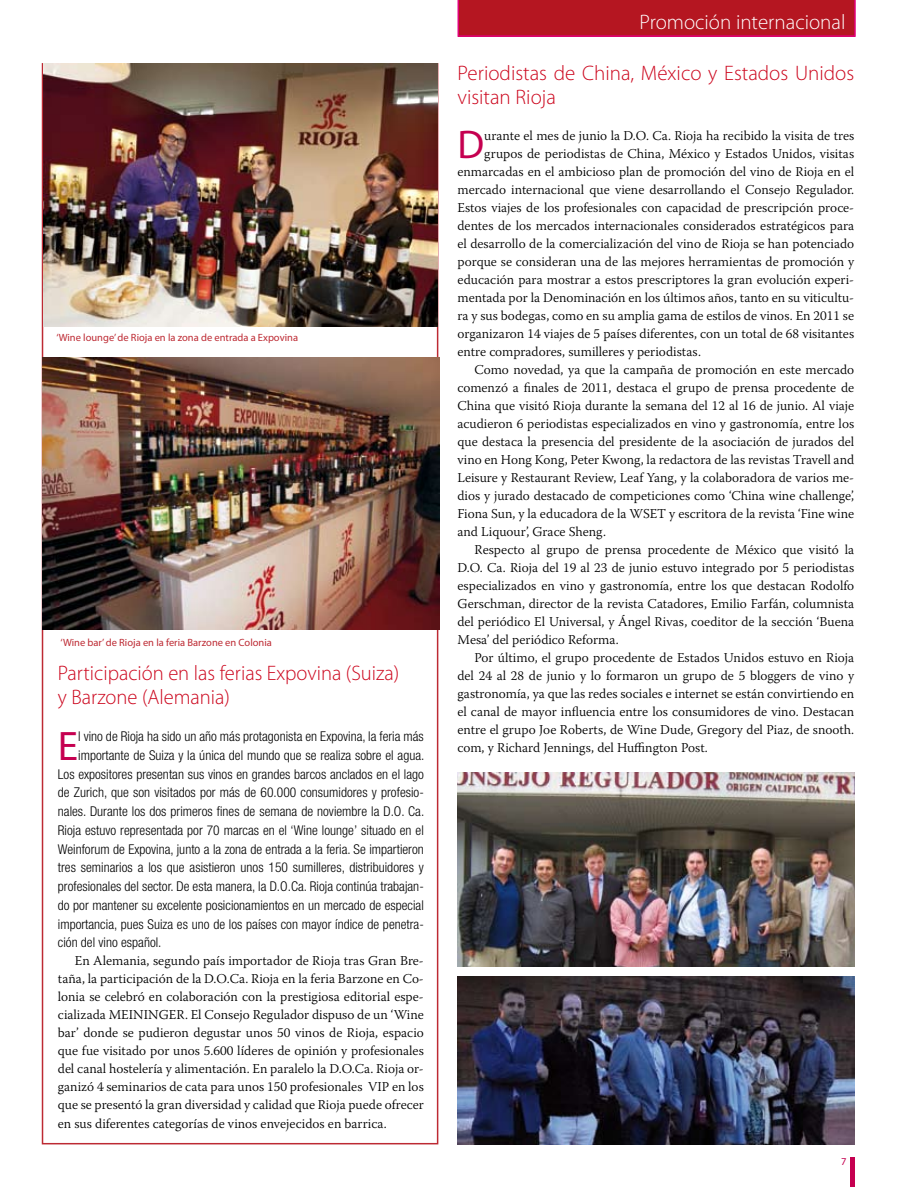
<style>
.page{position:relative;width:918px;height:1187px;background:#fff}
.page>*{position:absolute;margin:0;border:0;box-sizing:border-box;transform-origin:0 0}
.t1{font:41.25px "Myriad Pro";color:#c50050}
.t2{font:40.2px "Myriad Pro";color:#c50050}
.t3{font:300 21px/24px "Myriad Pro";color:#cc071e}
.t4{font:300 21px "Myriad Pro";color:#fff}
.t5{font:300 13.5px/18px "Warnock Pro";color:#000;text-align:justify}
.t6{font:300 condensed 13.5px "Helvetica Neue LT Std";color:#000}
.t7{font:10.5px "Myriad Pro";color:#bd2a33}
</style>
<div class="page">
<hr style="left:851px;top:1157px;width:4px;height:29px;background:#c50050">
<div style="left:458px;top:0;width:398px;height:37px;background:#b51621"></div>
<img style="left:458px;top:773px;width:396px;height:193px">
<img style="left:458px;top:976px;width:396px;height:168px">
<img style="left:43px;top:64px;width:394px;height:263px">
<img style="left:43px;top:357px;width:396px;height:272px">
<p class="t7" style="left:56px;top:331px;width:243px">‘Wine lounge’ de Rioja en la zona de entrada a Expovina</p>
<p class="t7" style="left:61px;top:636px;width:213px">‘Wine bar’ de Rioja en la feria Barzone en Colonia</p>
<h3 class="t3" style="left:58px;top:661px;width:343px">Participación en las ferias Expovina (Suiza) y Barzone (Alemania)</h3>
<h1 class="t1" style="left:58px;top:720px;width:22px">E</h1>
<p class="t6" style="left:78px;top:728px;width:347px">l vino de Rioja ha sido un año más protagonista en Expovina, la feria más</p>
<p class="t6" style="left:78px;top:747px;width:348px">importante de Suiza y la única del mundo que se realiza sobre el agua.</p>
<p class="t6" style="left:58px;top:766px;width:368px">Los expositores presentan sus vinos en grandes barcos anclados en el lago</p>
<p class="t6" style="left:58px;top:784px;width:367px">de Zurich, que son visitados por más de 60.000 consumidores y profesio-</p>
<p class="t6" style="left:58px;top:803px;width:368px">nales. Durante los dos primeros fines de semana de noviembre la D.O. Ca.</p>
<p class="t6" style="left:58px;top:822px;width:367px">Rioja estuvo representada por 70 marcas en el ‘Wine lounge’ situado en el</p>
<p class="t6" style="left:58px;top:841px;width:367px">Weinforum de Expovina, junto a la zona de entrada a la feria. Se impartieron</p>
<p class="t6" style="left:58px;top:859px;width:367px">tres seminarios a los que asistieron unos 150 sumilleres, distribuidores y</p>
<p class="t6" style="left:58px;top:878px;width:367px">profesionales del sector. De esta manera, la D.O.Ca. Rioja continúa trabajan-</p>
<p class="t6" style="left:58px;top:897px;width:368px">do por mantener su excelente posicionamientos en un mercado de especial</p>
<p class="t6" style="left:58px;top:916px;width:367px">importancia, pues Suiza es uno de los países con mayor índice de penetra-</p>
<p class="t6" style="left:58px;top:934px;width:105px">ción del vino español.</p>
<p class="t5" style="left:58px;top:951px;width:368px;text-indent:17px">En Alemania, segundo país importador de Rioja tras Gran Bre&shy;taña, la participación de la D.O.Ca. Rioja en la feria Barzone en Co&shy;lonia se celebró en colaboración con la prestigiosa editorial espe&shy;cializada MEININGER. El Consejo Regulador dispuso de un ‘Wine bar’ donde se pudieron degustar unos 50 vinos de Rioja, espacio que fue visitado por unos 5.600 líderes de opinión y profesionales del canal hostelería y alimentación. En paralelo la D.O.Ca. Rioja or&shy;ganizó 4 seminarios de cata para unos 150 profesionales VIP en los que se presentó la gran diversidad y calidad que Rioja puede ofrecer en sus diferentes categorías de vinos envejecidos en barrica.</p>
<h3 class="t4" style="left:640px;top:10px;width:207px">Promoción internacional</h3>
<h3 class="t3" style="left:458px;top:60px;width:398px">Periodistas de China, México y Estados Unidos visitan Rioja</h3>
<h2 class="t2" style="left:458px;top:119px;width:28px">D</h2>
<p class="t5" style="left:484px;top:126px;width:371px">urante el mes de junio la D.O. Ca. Rioja ha recibido la visita de tres</p>
<p class="t5" style="left:484px;top:144px;width:371px">grupos de periodistas de China, México y Estados Unidos, visitas</p>
<p class="t5" style="left:458px;top:162px;width:398px">enmarcadas en el ambicioso plan de promoción del vino de Rioja en el</p>
<p class="t5" style="left:458px;top:180px;width:398px">mercado internacional que viene desarrollando el Consejo Regulador.</p>
<p class="t5" style="left:458px;top:198px;width:398px">Estos viajes de los profesionales con capacidad de prescripción proce-</p>
<p class="t5" style="left:458px;top:216px;width:398px">dentes de los mercados internacionales considerados estratégicos para</p>
<p class="t5" style="left:458px;top:234px;width:398px">el desarrollo de la comercialización del vino de Rioja se han potenciado</p>
<p class="t5" style="left:458px;top:252px;width:398px">porque se consideran una de las mejores herramientas de promoción y</p>
<p class="t5" style="left:458px;top:270px;width:398px">educación para mostrar a estos prescriptores la gran evolución experi-</p>
<p class="t5" style="left:458px;top:288px;width:398px">mentada por la Denominación en los últimos años, tanto en su viticultu-</p>
<p class="t5" style="left:458px;top:306px;width:398px">ra y sus bodegas, como en su amplia gama de estilos de vinos. En 2011 se</p>
<p class="t5" style="left:458px;top:324px;width:398px">organizaron 14 viajes de 5 países diferentes, con un total de 68 visitantes</p>
<p class="t5" style="left:458px;top:342px;width:245px">entre compradores, sumilleres y periodistas.</p>
<p class="t5" style="left:475px;top:360px;width:381px">Como novedad, ya que la campaña de promoción en este mercado</p>
<p class="t5" style="left:458px;top:378px;width:398px">comenzó a finales de 2011, destaca el grupo de prensa procedente de</p>
<p class="t5" style="left:458px;top:396px;width:398px">China que visitó Rioja durante la semana del 12 al 16 de junio. Al viaje</p>
<p class="t5" style="left:458px;top:414px;width:398px">acudieron 6 periodistas especializados en vino y gastronomía, entre los</p>
<p class="t5" style="left:458px;top:432px;width:398px">que destaca la presencia del presidente de la asociación de jurados del</p>
<p class="t5" style="left:458px;top:450px;width:398px">vino en Hong Kong, Peter Kwong, la redactora de las revistas Travell and</p>
<p class="t5" style="left:458px;top:468px;width:398px">Leisure y Restaurant Review, Leaf Yang, y la colaboradora de varios me-</p>
<p class="t5" style="left:458px;top:486px;width:398px">dios y jurado destacado de competiciones como ‘China wine challenge’,</p>
<p class="t5" style="left:458px;top:504px;width:398px">Fiona Sun, y la educadora de la WSET y escritora de la revista ‘Fine wine</p>
<p class="t5" style="left:458px;top:522px;width:150px">and Liquour’, Grace Sheng.</p>
<p class="t5" style="left:475px;top:540px;width:381px">Respecto al grupo de prensa procedente de México que visitó la</p>
<p class="t5" style="left:458px;top:558px;width:398px">D.O. Ca. Rioja del 19 al 23 de junio estuvo integrado por 5 periodistas</p>
<p class="t5" style="left:458px;top:576px;width:398px">especializados en vino y gastronomía, entre los que destacan Rodolfo</p>
<p class="t5" style="left:458px;top:594px;width:398px">Gerschman, director de la revista Catadores, Emilio Farfán, columnista</p>
<p class="t5" style="left:458px;top:612px;width:398px">del periódico El Universal, y Ángel Rivas, coeditor de la sección ‘Buena</p>
<p class="t5" style="left:458px;top:630px;width:163px">Mesa’ del periódico Reforma.</p>
<p class="t5" style="left:475px;top:648px;width:381px">Por último, el grupo procedente de Estados Unidos estuvo en Rioja</p>
<p class="t5" style="left:458px;top:666px;width:398px">del 24 al 28 de junio y lo formaron un grupo de 5 bloggers de vino y</p>
<p class="t5" style="left:458px;top:684px;width:398px">gastronomía, ya que las redes sociales e internet se están convirtiendo en</p>
<p class="t5" style="left:458px;top:702px;width:398px">el canal de mayor influencia entre los consumidores de vino. Destacan</p>
<p class="t5" style="left:458px;top:720px;width:398px">entre el grupo Joe Roberts, de Wine Dude, Gregory del Piaz, de snooth.</p>
<p class="t5" style="left:458px;top:738px;width:252px">com, y Richard Jennings, del Huffington Post.</p>
</div>
